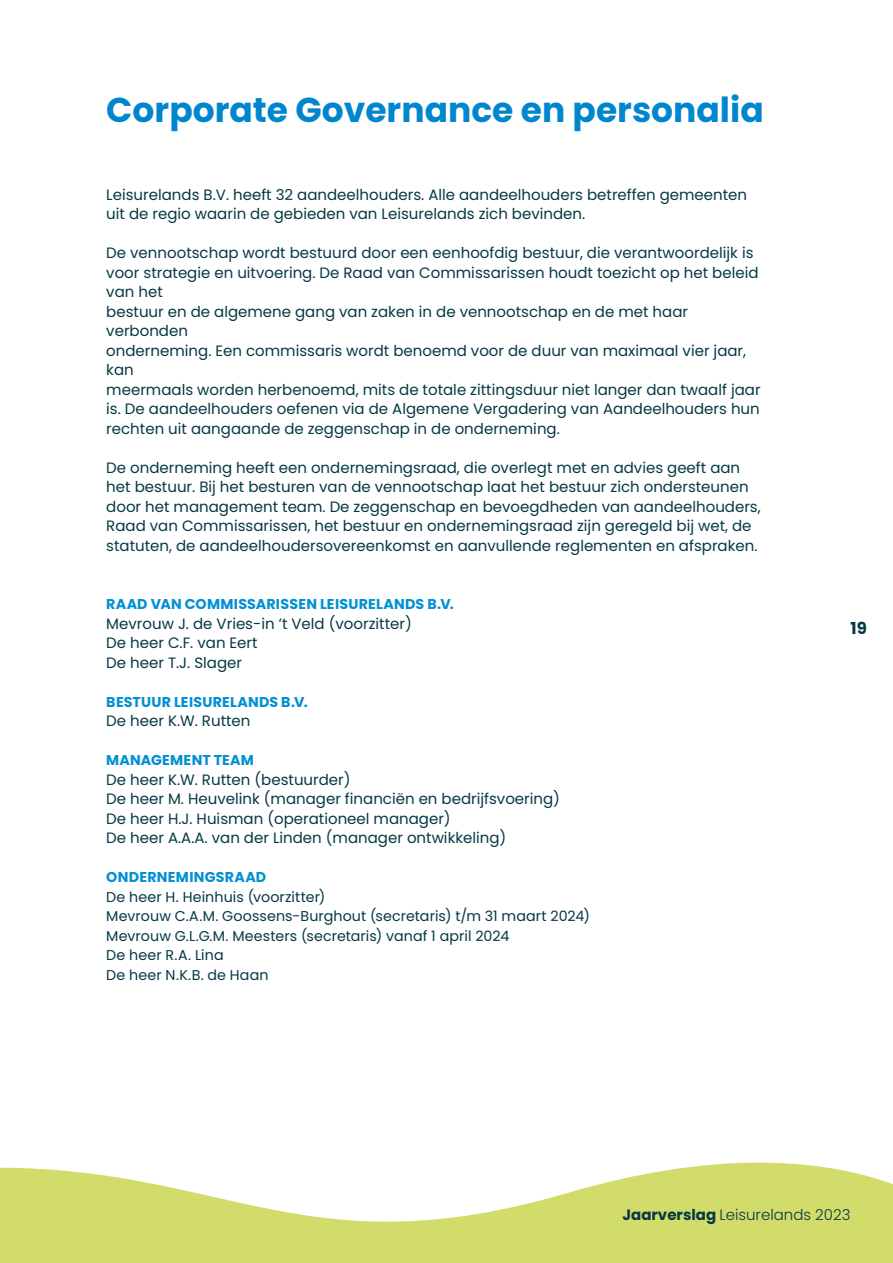
<style>
.page{position:relative;width:893px;height:1263px;background:#fff}
.page>*{position:absolute;margin:0;border:0;box-sizing:border-box;transform-origin:0 0}
.t1{font:700 34.5px "Poppins";color:#0086ce}
.t2{font:700 16.5px "Poppins";color:#063944}
.t3{font:15px/19.5px "Poppins";color:#063944}
.t4{font:300 15px "Poppins";color:#063944}
.t5{font:14.25px/19.5px "Poppins";letter-spacing:.005em;color:#063944}
.t6{font:700 14.25px "Poppins";letter-spacing:.015em;color:#0090d3}
.s1{font-weight:700}
</style>
<div class="page">
<svg style="left:0;top:1162px;width:893px;height:101px;fill:#d2dc6a"></svg>
<h1 class="t1" style="left:106px;top:90px;width:659px">Corporate Governance en personalia</h1>
<p class="t3" style="left:106px;top:185px;width:642px">Leisurelands B.V. heeft 32 aandeelhouders. Alle aandeelhouders betreffen gemeenten uit de regio waarin de gebieden van Leisurelands zich bevinden.</p>
<p class="t3" style="left:106px;top:243px;width:656px">De vennootschap wordt bestuurd door een eenhoofdig bestuur, die verantwoordelijk is voor strategie en uitvoering. De Raad van Commissarissen houdt toezicht op het beleid van het<br>bestuur en de algemene gang van zaken in de vennootschap en de met haar verbonden<br>onderneming. Een commissaris wordt benoemd voor de duur van maximaal vier jaar, kan<br>meermaals worden herbenoemd, mits de totale zittingsduur niet langer dan twaalf jaar is. De aandeelhouders oefenen via de Algemene Vergadering van Aandeelhouders hun rechten uit aangaande de zeggenschap in de onderneming.</p>
<p class="t3" style="left:106px;top:458px;width:656px">De onderneming heeft een ondernemingsraad, die overlegt met en advies geeft aan het bestuur. Bij het besturen van de vennootschap laat het bestuur zich ondersteunen door het management team. De zeggenschap en bevoegdheden van aandeelhouders, Raad van Commissarissen, het bestuur en ondernemingsraad zijn geregeld bij wet, de statuten, de aandeelhoudersovereenkomst en aanvullende reglementen en afspraken.</p>
<p class="t6" style="left:106px;top:596px;width:349px">RAAD VAN COMMISSARISSEN LEISURELANDS B.V.</p>
<p class="t3" style="left:106px;top:614px;width:307px">Mevrouw J. de Vries-in ’t Veld (voorzitter)<br>De heer C.F. van Eert<br>De heer T.J. Slager</p>
<p class="t6" style="left:106px;top:693px;width:203px">BESTUUR LEISURELANDS B.V.</p>
<p class="t3" style="left:106px;top:711px;width:146px">De heer K.W. Rutten</p>
<p class="t6" style="left:106px;top:752px;width:149px">MANAGEMENT TEAM</p>
<p class="t3" style="left:106px;top:770px;width:455px">De heer K.W. Rutten (bestuurder)<br>De heer M. Heuvelink (manager financiën en bedrijfsvoering)<br>De heer H.J. Huisman (operationeel manager)<br>De heer A.A.A. van der Linden (manager ontwikkeling)</p>
<p class="t6" style="left:106px;top:869px;width:161px">ONDERNEMINGSRAAD</p>
<p class="t5" style="left:106px;top:887px;width:485px">De heer H. Heinhuis (voorzitter)<br>Mevrouw C.A.M. Goossens-Burghout (secretaris) t/m 31 maart 2024)<br>Mevrouw G.L.G.M. Meesters (secretaris) vanaf 1 april 2024<br>De heer R.A. Lina<br>De heer N.K.B. de Haan</p>
<p class="t2" style="left:850px;top:619px;width:18px">19</p>
<p class="t4" style="left:622px;top:1206px;width:229px"><span class="s1">Jaarverslag</span> Leisurelands 2023</p>
</div>
